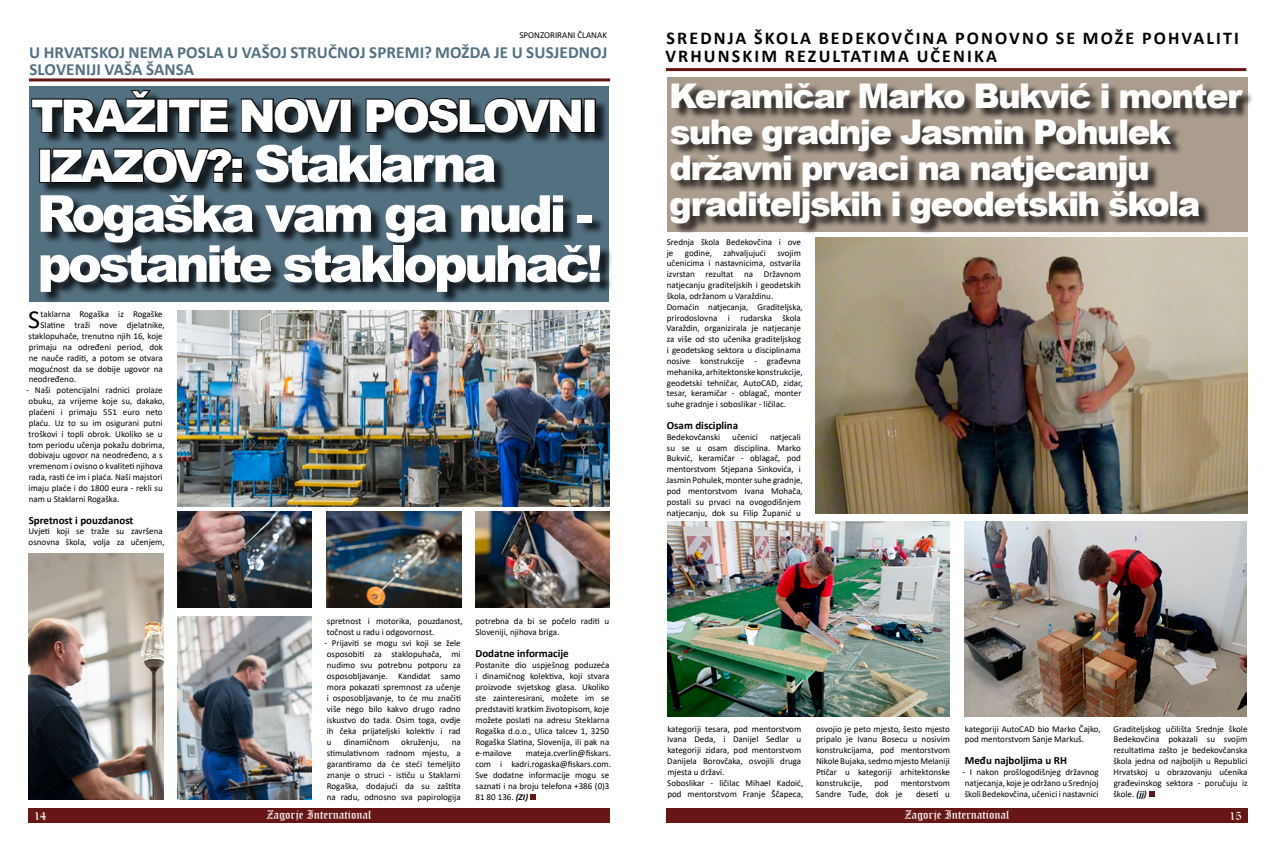
<style>
.page{position:relative;width:1276px;height:851px;background:#fff}
.page>*{position:absolute;margin:0;border:0;box-sizing:border-box;transform-origin:0 0}
.t1{font:900 51px/50px "Arial";letter-spacing:-.07em;color:#fff}
.t2{font:900 45px "Arial";letter-spacing:-.07em;color:#fff}
.t3{font:900 34px/36px "Arial";letter-spacing:-.05em;color:#fff}
.t4{font:26.1px "Calibri";color:#000}
.t5{font:700 18px/18px "Calibri";letter-spacing:.12em;color:#000}
.t6{font:700 17px "Calibri";color:#537081}
.t7{font:12px "Old English Text";color:#fff}
.t8{font:700 11px "Calibri";color:#000}
.t9{font:9px/10.8px "Calibri";color:#000}
.s1{font-size:45px}
.s2{font-weight:700;font-style:italic}
</style>
<div class="page">
<div style="left:28px;top:807px;width:581px;height:15px;background:#661615"></div>
<div style="left:666px;top:807px;width:581px;height:15px;background:#661615"></div>
<div style="left:29px;top:86px;width:579px;height:215px;background:#537081"></div>
<div style="left:33px;top:92px;width:579px;height:212px;background:#000;opacity:.75"></div>
<svg style="left:31px;top:90px;width:127px;height:44px"></svg>
<div style="left:156px;top:98px;width:12px;height:35px;border:2px solid #000"></div>
<svg style="left:167px;top:97px;width:63px;height:37px;background:#202c33"></svg>
<svg style="left:240px;top:97px;width:103px;height:37px"></svg>
<div style="left:340px;top:98px;width:12px;height:35px;border:2px solid #000"></div>
<svg style="left:365px;top:97px;width:218px;height:37px"></svg>
<div style="left:584px;top:98px;width:12px;height:35px;border:2px solid #000"></div>
<div style="left:39px;top:148px;width:12px;height:35px;border:2px solid #000"></div>
<svg style="left:50px;top:147px;width:194px;height:37px;background:#222e35"></svg>
<hr style="left:29px;top:78px;width:581px;height:3px;background:#661615">
<img style="left:177px;top:310px;width:432px;height:196px">
<img style="left:475px;top:511px;width:134px;height:96px">
<img style="left:178px;top:511px;width:134px;height:96px">
<img style="left:178px;top:617px;width:134px;height:182px">
<img style="left:327px;top:511px;width:134px;height:96px">
<svg style="left:530px;top:794px;width:6px;height:5px"></svg>
<img style="left:28px;top:553px;width:135px;height:246px">
<div style="left:667px;top:77px;width:580px;height:154px;background:#aa9d8e"></div>
<hr style="left:666px;top:68px;width:580px;height:3px;background:#661615">
<div style="left:673px;top:85px;width:582px;height:150px;background:#000;opacity:.75"></div>
<svg style="left:1149px;top:791px;width:5px;height:5px"></svg>
<img style="left:815px;top:238px;width:432px;height:275px">
<img style="left:667px;top:521px;width:282px;height:195px">
<img style="left:964px;top:521px;width:282px;height:195px">
<p class="t9" style="left:519px;top:29px;width:89px">SPONZORIRANI ČLANAK</p>
<h3 class="t5" style="left:665px;top:29px;width:575px">SREDNJA ŠKOLA BEDEKOVČINA PONOVNO SE MOŽE POHVALITI<br>VRHUNSKIM REZULTATIMA UČENIKA</h3>
<h3 class="t3" style="left:669px;top:77px;width:574px">Keramičar Marko Bukvić i monter suhe gradnje Jasmin Pohulek državni prvaci na natjecanju graditeljskih i geodetskih škola</h3>
<p class="t9" style="left:667px;top:236px;width:136px">Srednja škola Bedekovčina i ove je</p>
<h3 class="t6" style="left:29px;top:40px;width:35px">U HRVATSKOJ</h3>
<h3 class="t6" style="left:128px;top:40px;width:12px">NEMA</h3>
<h3 class="t6" style="left:177px;top:40px;width:11px">POSLA</h3>
<h3 class="t6" style="left:227px;top:40px;width:25px">U VAŠOJ</h3>
<h3 class="t6" style="left:290px;top:40px;width:11px">STRUČNOJ</h3>
<h3 class="t6" style="left:369px;top:40px;width:10px">SPREMI</h3>
<h3 class="t6" style="left:424px;top:40px;width:37px">?MOŽDA</h3>
<h3 class="t6" style="left:494px;top:40px;width:42px">JE USUSJEDNOJ</h3>
<h3 class="t6" style="left:29px;top:57px;width:17px">SLOVENIJI</h3>
<h3 class="t6" style="left:104px;top:57px;width:11px">VAŠA</h3>
<h3 class="t6" style="left:146px;top:57px;width:11px">ŠANSA</h3>
<h2 class="t2" style="left:31px;top:83px;width:569px">TRAŽITE NOVI POSLOVNI</h2>
<h1 class="t1" style="left:36px;top:137px;width:568px"><span class="s1">IZAZOV?:</span> Staklarna<br>Rogaška vam ga nudi - postanite staklopuhač!</h1>
<h3 class="t4" style="left:28px;top:301px;width:13px">S</h3>
<p class="t9" style="left:41px;top:309px;width:124px">taklarna Rogaška iz Rogaške</p>
<p class="t9" style="left:685px;top:247px;width:29px">godine,</p>
<p class="t9" style="left:723px;top:247px;width:44px">zahvaljujući</p>
<p class="t9" style="left:666px;top:247px;width:138px;text-indent:111px">svojim učenicima i nastavnicima, ostvarila izvrstan rezultat na Državnom natjecanju graditeljskih i geodetskih škola, održanom u Varaždinu.<br>Domaćin natjecanja, Graditeljska, prirodoslovna i rudarska škola Varaždin, organizirala je natjecanje za više od sto učenika graditeljskog i geodetskog sektora u disciplinama nosive konstrukcije - građevna mehanika, arhitektonske konstrukcije, geodetski tehničar, AutoCAD, zidar, tesar, keramičar - oblagač, monter suhe gradnje i soboslikar - ličilac.</p>
<p class="t8" style="left:667px;top:417px;width:73px">OSAM DISCIPLINA</p>
<p class="t9" style="left:667px;top:431px;width:55px">Bedekovčanski</p>
<p class="t9" style="left:732px;top:431px;width:27px">učenici</p>
<p class="t9" style="left:40px;top:319px;width:126px">Slatine traži nove djelatnike,</p>
<p class="t9" style="left:29px;top:330px;width:136px">staklopuhače, trenutno njih 16, koje</p>
<p class="t9" style="left:29px;top:341px;width:136px">primaju na određeni period, dok</p>
<p class="t9" style="left:29px;top:352px;width:136px">ne nauče raditi, a potom se otvara</p>
<p class="t9" style="left:29px;top:363px;width:136px">mogućnost da se dobije ugovor na</p>
<p class="t9" style="left:29px;top:374px;width:49px">neodređeno.</p>
<p class="t9" style="left:26px;top:384px;width:140px">- Naši potencijalni radnici prolaze obuku, za vrijeme koje su, dakako, plaćeni i primaju 551 euro neto plaću. Uz to su im osigurani putni troškovi i topli obrok. Ukoliko se u tom periodu učenja pokažu dobrima, dobivaju ugovor na neodređeno, a s vremenom i ovisno o kvaliteti njihova rada, rasti će im i plaća. Naši majstori imaju plaće i do 1800 eura - rekli su nam u Staklarni Rogaška.</p>
<p class="t8" style="left:29px;top:512px;width:106px">SPRETNOST I POUZDANOST</p>
<p class="t9" style="left:28px;top:525px;width:138px">Uvjeti koji se traže su završena osnovna škola, volja za učenjem,</p>
<p class="t9" style="left:666px;top:431px;width:138px;text-indent:104px">natjecali su se u osam disciplina. Marko<br>Bukvić, keramičar - oblagač, pod mentorstvom Stjepana Sinkovića, i<br>Jasmin Pohulek, monter suhe gradnje, pod mentorstvom Ivana Mohača, postali su prvaci na ovogodišnjem natjecanju, dok su Filip Županić u</p>
<p class="t9" style="left:327px;top:615px;width:137px">spretnost i motorika, pouzdanost, točnost u radu i odgovornost.</p>
<p class="t9" style="left:324px;top:637px;width:138px;text-align:justify">- Prijaviti se mogu svi koji se žele osposobiti za staklopuhača, mi nudimo svu potrebnu potporu za osposobljavanje. Kandidat samo mora pokazati spremnost za učenje i osposobljavanje, to će mu značiti više nego bilo kakvo drugo radno iskustvo do tada. Osim toga, ovdje ih čeka prijateljski kolektiv i rad u</p>
<p class="t9" style="left:344px;top:736px;width:47px">dinamičnom</p>
<p class="t9" style="left:401px;top:736px;width:40px">okruženju,</p>
<p class="t9" style="left:327px;top:736px;width:135px;text-align:justify;text-indent:125px">na stimulativnom radnom mjestu, a garantiramo da će steći temeljito znanje o struci - ističu u Staklarni Rogaška, dodajući da su zaštita na radu, odnosno sva papirologija</p>
<p class="t9" style="left:475px;top:615px;width:135px">potrebna da bi se počelo raditi u<br>Sloveniji, njihova briga.</p>
<p class="t8" style="left:475px;top:645px;width:95px">DODATNE INFORMACIJE</p>
<p class="t9" style="left:475px;top:659px;width:135px;text-align:justify">Postanite dio uspješnog poduzeća i dinamičnog kolektiva, koji stvara proizvode svjetskog glasa. Ukoliko ste zainteresirani, možete im se predstaviti kratkim životopisom, koje možete poslati na adresu Steklarna Rogaška d.o.o., Ulica talcev 1, 3250<br>Rogaška Slatina, Slovenija, ili pak na e-mailove</p>
<p class="t9" style="left:475px;top:747px;width:137px;text-indent:50px">mateja.cverlin@fiskars. com i kadri.rogaska@fiskars.com.<br>Sve dodatne informacije mogu se saznati i na broju telefona +386 (0)3<br>81 80 136. <span class="s2">(ZI)</span></p>
<p class="t9" style="left:667px;top:722px;width:137px">kategoriji tesara, pod mentorstvom<br>Ivana Deda, i Danijel Sedlar u kategoriji zidara, pod mentorstvom<br>Danijela Borovčaka, osvojili druga mjesta u državi.<br>Soboslikar - ličilac Mihael Kadoić, pod mentorstvom Franje Ščapeca,</p>
<p class="t9" style="left:816px;top:722px;width:135px;text-align:justify">osvojio je peto mjesto, šesto mjesto pripalo je Ivanu Bosecu u nosivim konstrukcijama, pod mentorstvom Nikole Bujaka, sedmo mjesto Melaniji Ptičar u kategoriji arhitektonske konstrukcije,</p>
<p class="t9" style="left:874px;top:777px;width:16px">pod</p>
<p class="t9" style="left:816px;top:777px;width:135px;text-indent:85px">mentorstvom<br>Sandre Tuđe, dok je</p>
<p class="t9" style="left:916px;top:787px;width:35px">deseti u</p>
<p class="t9" style="left:965px;top:722px;width:137px">kategoriji AutoCAD bio Marko Čajko, pod mentorstvom Sanje Markuš.</p>
<p class="t8" style="left:964px;top:752px;width:104px">MEĐU NAJBOLJIMA U RH</p>
<p class="t9" style="left:962px;top:766px;width:138px;text-align:justify">- I nakon prošlogodišnjeg državnog natjecanja, koje je održano u Srednjoj školi Bedekovčina, učenici i nastavnici</p>
<p class="t9" style="left:1113px;top:722px;width:136px;text-align:justify">Graditeljskog učilišta Srednje škole Bedekovčina pokazali su svojim rezultatima zašto je bedekovčanska škola jedna od najboljih u Republici Hrvatskoj u obrazovanju učenika građevinskog sektora - poručuju iz škole. <span class="s2">(jj)</span></p>
<h3 class="t7" style="left:34px;top:807px;width:14px">14</h3>
<h3 class="t7" style="left:266px;top:807px;width:107px">Zagorje International</h3>
<h3 class="t7" style="left:904px;top:806px;width:107px">Zagorje International</h3>
<h3 class="t7" style="left:1229px;top:807px;width:14px">15</h3>
</div>
